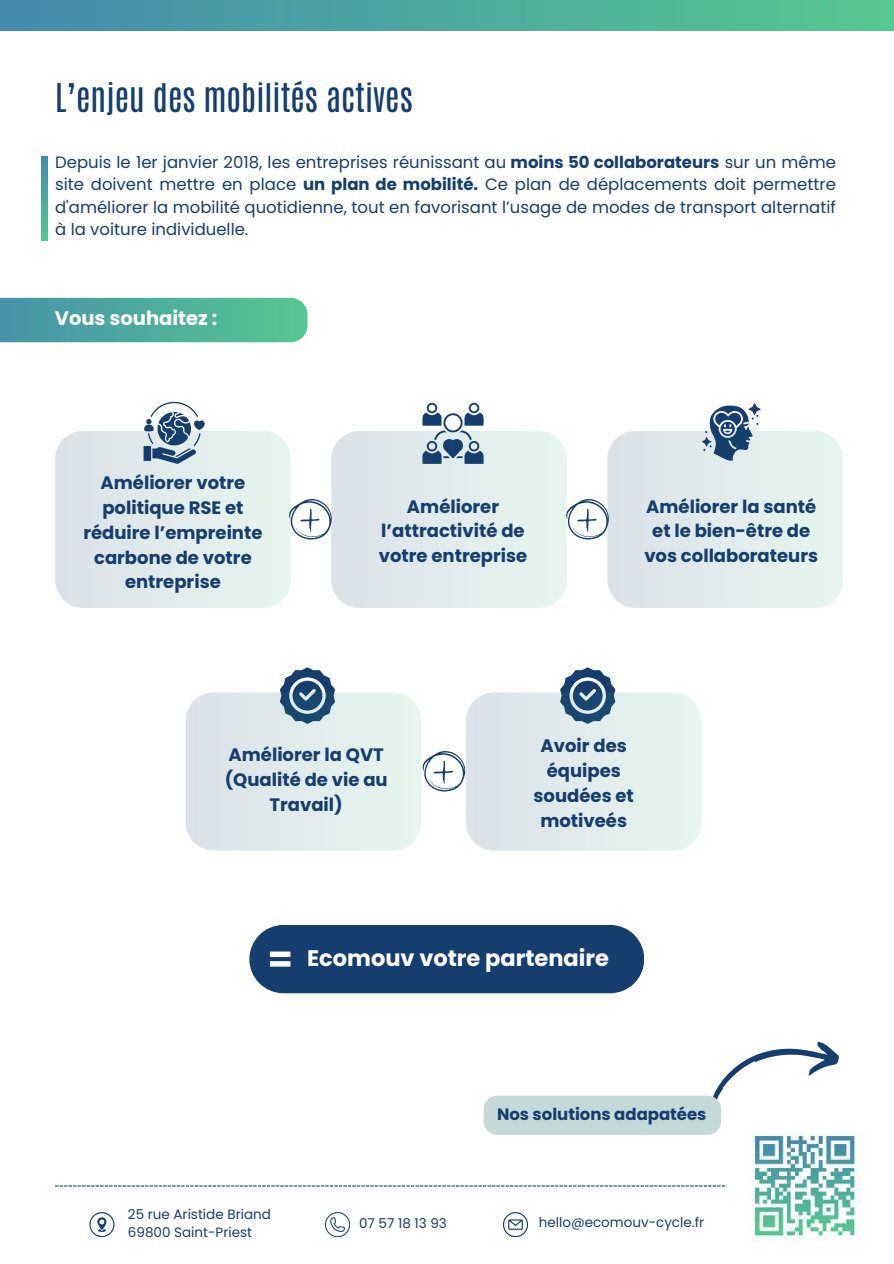
<style>
.page{position:relative;width:894px;height:1264px;background:#fff}
.page>*{position:absolute;margin:0;border:0;box-sizing:border-box;transform-origin:0 0}
.t1{font:33px "Antonio";color:#153d6e}
.t2{font:700 22.5px "Poppins";color:#fff}
.t3{font:700 19.5px "Poppins";color:#fff}
.t4{font:700 18px/24.8px "Poppins";color:#153d6e;text-align:center}
.t5{font:16.5px/22.5px "Poppins";color:#153d6e;text-align:justify}
.t6{font:700 16.5px "Poppins";color:#153d6e}
.t7{font:13.5px/18px "Poppins";color:#153d6e}
.s1{font-weight:700}
</style>
<div class="page">
<svg style="left:55px;top:1185px;width:670px;height:1px"></svg>
<img style="left:747px;top:1128px;width:111px;height:112px">
<svg style="left:325px;top:1212px;width:24px;height:24px"></svg>
<svg style="left:503px;top:1212px;width:24px;height:24px"></svg>
<svg style="left:89px;top:1212px;width:25px;height:24px"></svg>
<div style="left:0;top:0;width:893px;height:31px;background:linear-gradient(to right,#448bad,#56c78f)"></div>
<svg style="left:42px;top:157px;width:5px;height:83px"></svg>
<svg style="left:713px;top:1041px;width:126px;height:58px"></svg>
<div style="left:483px;top:1095px;width:238px;height:39px;background:#c4dada;border-radius:14px"></div>
<svg style="left:0;top:298px;width:307px;height:44px"></svg>
<div style="left:249px;top:925px;width:395px;height:68px;background:#153d6e"></div>
<svg style="left:55px;top:402px;width:787px;height:206px"></svg>
<svg style="left:186px;top:667px;width:515px;height:183px"></svg>
<h1 class="t1" style="left:55px;top:75px;width:359px">L’enjeu des mobilités actives</h1>
<p class="t5" style="left:55px;top:151px;width:782px">Depuis le 1er janvier 2018, les entreprises réunissant au <span class="s1">moins 50 collaborateurs</span> sur un même site doivent mettre en place <span class="s1">un plan de mobilité.</span> Ce plan de déplacements doit permettre d'améliorer la mobilité quotidienne, tout en favorisant l’usage de modes de transport alternatif à la voiture individuelle.</p>
<p class="t3" style="left:55px;top:304px;width:164px">Vous souhaitez :</p>
<p class="t4" style="left:83px;top:470px;width:181px">Améliorer votre politique RSE et réduire l’empreinte carbone de votre entreprise</p>
<p class="t4" style="left:378px;top:494px;width:150px">Améliorer l’attractivité de votre entreprise</p>
<p class="t4" style="left:644px;top:494px;width:175px">Améliorer la santé et le bien-être de vos collaborateurs</p>
<p class="t4" style="left:224px;top:742px;width:164px">Améliorer la QVT (Qualité de vie au<br>Travail)</p>
<p class="t4" style="left:533px;top:733px;width:102px">Avoir des équipes soudées et motiveés</p>
<h2 class="t2" style="left:307px;top:942px;width:303px">Ecomouv votre partenaire</h2>
<p class="t6" style="left:497px;top:1102px;width:211px">Nos solutions adapatées</p>
<p class="t7" style="left:128px;top:1205px;width:144px">25 rue Aristide Briand<br>69800 Saint-Priest</p>
<p class="t7" style="left:359px;top:1214px;width:89px">07 57 18 13 93</p>
<p class="t7" style="left:538px;top:1213px;width:167px">hello@ecomouv-cycle.fr</p>
</div>
